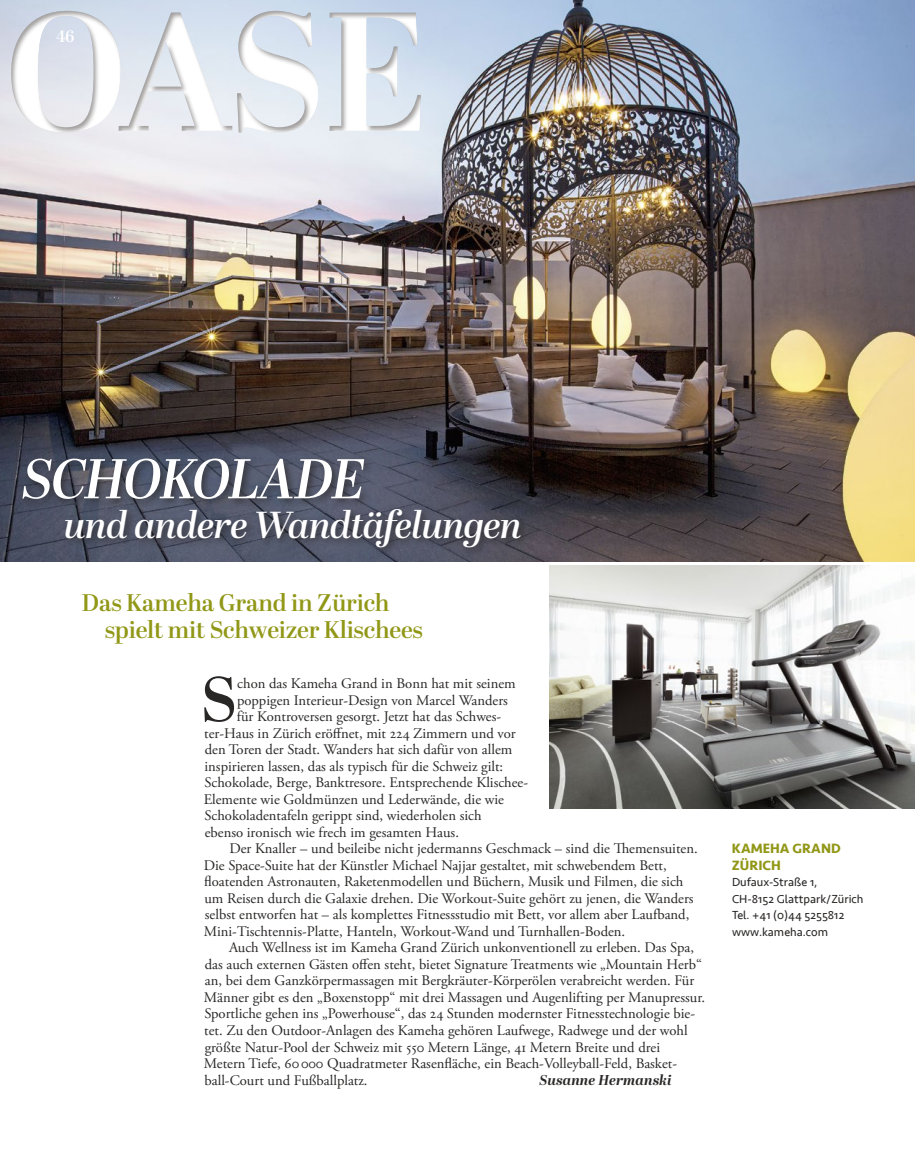
<style>
.page{position:relative;width:915px;height:1166px;background:#fff}
.page>*{position:absolute;margin:0;border:0;box-sizing:border-box;transform-origin:0 0}
.t1{font:700 168.6px "Abril Display";color:#fff}
.t2{font:600 63.3px "Abril Display";color:#292726}
.t3{font:italic 600 55.8px "Abril Display";letter-spacing:-.035em;color:#fff}
.t4{font:italic 600 37.5px "Abril Display";letter-spacing:-.02em;color:#fff}
.t5{font:600 24px/27px "Abril Display";letter-spacing:-.01em;color:#919716}
.t6{font:600 16.5px "Abril Display";color:#fff}
.t7{font:14.7px "Adobe Garamond Pro";color:#292726}
.t8{font:italic 700 14.25px "Abril Display";letter-spacing:.01em;color:#292726}
.t9{font:700 13.8px/16.5px "Seravek";color:#919716}
.t10{font:12px/16.5px "Seravek";color:#292726}
</style>
<div class="page">
<img style="left:0;top:0;width:914px;height:561px">
<div style="left:0;top:0;width:664px;height:210px;background:#645f5e;opacity:.6"></div>
<div style="left:19px;top:454px;width:354px;height:54px;background:#292726;opacity:.75"></div>
<div style="left:62px;top:505px;width:468px;height:52px;background:#292726;opacity:.75"></div>
<img style="left:549px;top:566px;width:365px;height:242px">
<h1 class="t1" style="left:4px;top:-45px;width:426px">OASE</h1>
<p class="t6" style="left:56px;top:25px;width:20px">46</p>
<h3 class="t3" style="left:22px;top:439px;width:343px">SCHOKOLADE</h3>
<h3 class="t4" style="left:64px;top:498px;width:459px">und andere Wandtäfelungen</h3>
<h3 class="t5" style="left:105px;top:590px;width:320px;text-indent:-23px">Das Kameha Grand in Zürich spielt mit Schweizer Klischees</h3>
<h2 class="t2" style="left:201px;top:655px;width:38px">S</h2>
<p class="t7" style="left:237px;top:674px;width:280px">chon das Kameha Grand in Bonn hat mit seinem</p>
<p class="t7" style="left:237px;top:691px;width:272px">poppigen Interieur-Design von Marcel Wanders</p>
<p class="t7" style="left:237px;top:707px;width:265px">für Kontroversen gesorgt. Jetzt hat das Schwes-</p>
<p class="t7" style="left:204px;top:724px;width:313px">ter-Haus in Zürich eröffnet, mit 224 Zimmern und vor</p>
<p class="t7" style="left:205px;top:740px;width:309px">den Toren der Stadt. Wanders hat sich dafür von allem</p>
<p class="t7" style="left:204px;top:757px;width:300px">inspirieren lassen, das als typisch für die Schweiz gilt:</p>
<p class="t7" style="left:204px;top:773px;width:325px">Schokolade, Berge, Banktresore. Entsprechende Klischee-</p>
<p class="t7" style="left:204px;top:790px;width:301px">Elemente wie Goldmünzen und Lederwände, die wie</p>
<p class="t7" style="left:204px;top:806px;width:278px">Schokoladentafeln gerippt sind, wiederholen sich</p>
<p class="t7" style="left:205px;top:823px;width:256px">ebenso ironisch wie frech im gesamten Haus.</p>
<p class="t7" style="left:229px;top:839px;width:469px">Der Knaller – und beileibe nicht jedermanns Geschmack – sind die Themensuiten.</p>
<p class="t7" style="left:204px;top:856px;width:464px">Die Space-Suite hat der Künstler Michael Najjar gestaltet, mit schwebendem Bett,</p>
<p class="t7" style="left:204px;top:872px;width:480px">floatenden Astronauten, Raketenmodellen und Büchern, Musik und Filmen, die sich</p>
<p class="t7" style="left:204px;top:889px;width:490px">um Reisen durch die Galaxie drehen. Die Workout-Suite gehört zu jenen, die Wanders</p>
<p class="t7" style="left:205px;top:905px;width:486px">selbst entworfen hat – als komplettes Fitnessstudio mit Bett, vor allem aber Laufband,</p>
<p class="t7" style="left:204px;top:922px;width:422px">Mini-Tischtennis-Platte, Hanteln, Workout-Wand und Turnhallen-Boden.</p>
<p class="t7" style="left:229px;top:938px;width:466px">Auch Wellness ist im Kameha Grand Zürich unkonventionell zu erleben. Das Spa,</p>
<p class="t7" style="left:205px;top:955px;width:498px">das auch externen Gästen offen steht, bietet Signature Treatments wie „Mountain Herb“</p>
<p class="t7" style="left:205px;top:971px;width:491px">an, bei dem Ganzkörpermassagen mit Bergkräuter-Körperölen verabreicht werden. Für</p>
<p class="t7" style="left:204px;top:988px;width:502px">Männer gibt es den „Boxenstopp“ mit drei Massagen und Augenlifting per Manupressur.</p>
<p class="t7" style="left:204px;top:1004px;width:492px">Sportliche gehen ins „Powerhouse“, das 24 Stunden modernster Fitnesstechnologie bie-</p>
<p class="t7" style="left:204px;top:1021px;width:485px">tet. Zu den Outdoor-Anlagen des Kameha gehören Laufwege, Radwege und der wohl</p>
<p class="t7" style="left:205px;top:1037px;width:457px">größte Natur-Pool der Schweiz mit 550 Metern Länge, 41 Metern Breite und drei</p>
<p class="t7" style="left:204px;top:1054px;width:474px">Metern Tiefe, 60000 Quadratmeter Rasenfläche, ein Beach-Volleyball-Feld, Basket-</p>
<p class="t7" style="left:204px;top:1070px;width:164px">ball-Court und Fußballplatz.</p>
<p class="t8" style="left:539px;top:1069px;width:133px">Susanne Hermanski</p>
<p class="t9" style="left:731px;top:840px;width:110px">KAMEHA GRAND<br>ZÜRICH</p>
<p class="t10" style="left:731px;top:873px;width:133px">Dufaux-Straße 1,<br>CH-8152 Glattpark/Zürich<br>Tel. +41 (0)44 5255812 www.kameha.com</p>
</div>
